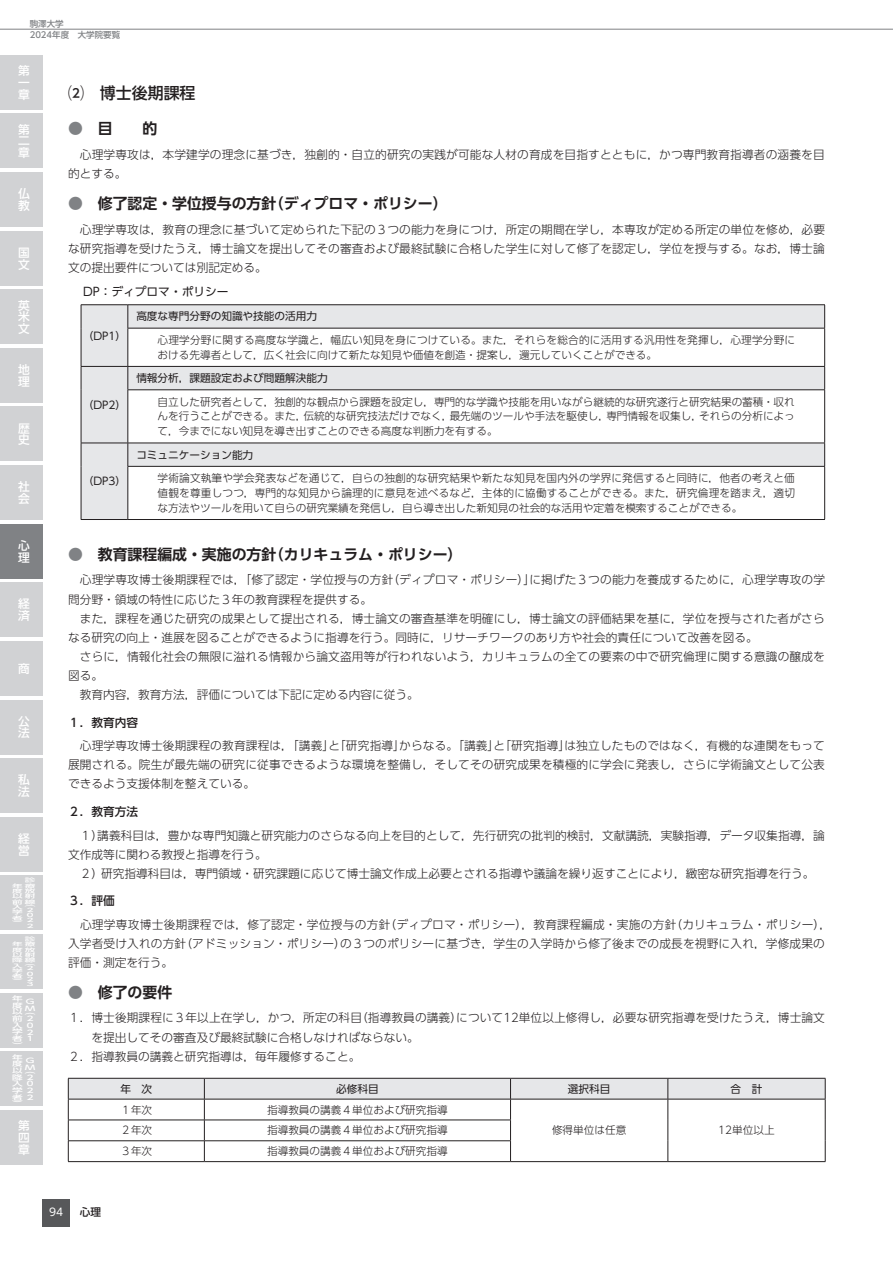
<style>
.page{position:relative;width:893px;height:1263px;background:#fff}
.page>*{position:absolute;margin:0;border:0;box-sizing:border-box;transform-origin:0 0}
.t1{font:500 15.9px "UD Shin Go Pr 6 N";color:#231f20}
.t2{font:700 14.85px "UD Shin Go Pr 6 N De";color:#231f20}
.t3{font:300 11.7px/19.2px "UD Shin Go Pr 6 N";letter-spacing:.01em;color:#231f20}
.t4{font:500 11.7px/11.7px "UD Shin Go Pr 6 N";color:#fff}
.t5{font:500 11.7px "UD Shin Go Pr 6 N";color:#231f20}
.t6{font:11.7px "UD Shin Go Pr 6 N";color:#231f20}
.t7{font:300 10.65px/14.9px "UD Shin Go Pr 6 N";color:#231f20;text-align:justify}
.t8{font:300 10.65px/14.9px "UD Shin Go Pr 6 N";letter-spacing:.02em;color:#231f20}
.t9{font:10.65px "UD Shin Go Pr 6 N";color:#231f20}
.t10{font:10.65px "UD Shin Go Pr 6 N";color:#fff}
.t11{font:500 10.65px "UD Shin Go Pr 6 N";color:#231f20}
.t12{font:500 8.55px/11.2px "UD Shin Go Pr 6 N";color:#808285}
.t13{font:500 6.75px/6.8px "UD Shin Go Pr 6 N";color:#fff;scale:1.59 1}
.t14{font:500 5.25px/5.2px "UD Shin Go Pr 6 N";color:#fff;scale:2 1}
.s1{color:#808285}
</style>
<div class="page">
<div style="left:0;top:55px;width:43px;height:55px;background:#d1d2d4"></div>
<div style="left:0;top:524px;width:43px;height:54px;background:#808285"></div>
<div style="left:0;top:289px;width:43px;height:55px;background:#d1d2d4"></div>
<div style="left:0;top:758px;width:43px;height:55px;background:#d1d2d4"></div>
<div style="left:0;top:113px;width:43px;height:55px;background:#d1d2d4"></div>
<div style="left:0;top:582px;width:43px;height:55px;background:#d1d2d4"></div>
<div style="left:0;top:348px;width:43px;height:55px;background:#d1d2d4"></div>
<div style="left:0;top:817px;width:43px;height:55px;background:#d1d2d4"></div>
<div style="left:0;top:172px;width:43px;height:55px;background:#d1d2d4"></div>
<div style="left:0;top:641px;width:43px;height:55px;background:#d1d2d4"></div>
<div style="left:0;top:407px;width:43px;height:54px;background:#d1d2d4"></div>
<div style="left:0;top:875px;width:43px;height:55px;background:#d1d2d4"></div>
<div style="left:0;top:231px;width:43px;height:54px;background:#d1d2d4"></div>
<div style="left:0;top:700px;width:43px;height:54px;background:#d1d2d4"></div>
<div style="left:0;top:465px;width:43px;height:55px;background:#d1d2d4"></div>
<div style="left:0;top:934px;width:43px;height:55px;background:#d1d2d4"></div>
<div style="left:0;top:993px;width:43px;height:54px;background:#d1d2d4"></div>
<div style="left:0;top:1051px;width:43px;height:55px;background:#d1d2d4"></div>
<div style="left:0;top:1110px;width:43px;height:55px;background:#d1d2d4"></div>
<div style="left:43px;top:1199px;width:27px;height:27px;background:#57585a"></div>
<hr style="left:0;top:29px;width:893px;height:1px;background:#808285">
<svg style="left:82px;top:305px;width:742px;height:214px"></svg>
<hr style="left:81px;top:304px;width:47px;height:1px;background:#231f20">
<svg style="left:81px;top:305px;width:1px;height:23px"></svg>
<hr style="left:128px;top:304px;width:697px;height:1px;background:#231f20">
<svg style="left:128px;top:305px;width:1px;height:23px"></svg>
<svg style="left:824px;top:305px;width:1px;height:23px"></svg>
<hr style="left:81px;top:328px;width:1px;height:38px;background:#231f20">
<hr style="left:128px;top:328px;width:697px;height:1px;background:#231f20">
<hr style="left:128px;top:328px;width:1px;height:38px;background:#231f20">
<hr style="left:824px;top:328px;width:1px;height:38px;background:#231f20">
<hr style="left:81px;top:366px;width:47px;height:1px;background:#231f20">
<svg style="left:81px;top:367px;width:1px;height:23px"></svg>
<hr style="left:128px;top:366px;width:697px;height:1px;background:#231f20">
<svg style="left:128px;top:367px;width:1px;height:22px"></svg>
<svg style="left:824px;top:367px;width:1px;height:22px"></svg>
<hr style="left:81px;top:390px;width:1px;height:53px;background:#231f20">
<hr style="left:128px;top:389px;width:697px;height:1px;background:#231f20">
<hr style="left:128px;top:390px;width:1px;height:53px;background:#231f20">
<hr style="left:824px;top:390px;width:1px;height:53px;background:#231f20">
<hr style="left:81px;top:443px;width:47px;height:1px;background:#231f20">
<svg style="left:81px;top:443px;width:1px;height:23px"></svg>
<hr style="left:128px;top:443px;width:697px;height:1px;background:#231f20">
<svg style="left:128px;top:443px;width:1px;height:23px"></svg>
<svg style="left:824px;top:443px;width:1px;height:23px"></svg>
<hr style="left:81px;top:466px;width:1px;height:53px;background:#231f20">
<hr style="left:128px;top:466px;width:697px;height:1px;background:#231f20">
<hr style="left:128px;top:467px;width:1px;height:52px;background:#231f20">
<hr style="left:824px;top:467px;width:1px;height:52px;background:#231f20">
<hr style="left:81px;top:519px;width:47px;height:1px;background:#231f20">
<hr style="left:128px;top:519px;width:697px;height:1px;background:#231f20">
<svg style="left:68px;top:1078px;width:758px;height:83px"></svg>
<hr style="left:68px;top:1161px;width:136px;height:1px;background:#231f20">
<hr style="left:204px;top:1161px;width:307px;height:1px;background:#231f20">
<hr style="left:511px;top:1161px;width:157px;height:1px;background:#231f20">
<hr style="left:668px;top:1161px;width:157px;height:1px;background:#231f20">
<p class="t12" style="left:30px;top:18px;width:92px">駒澤大学<br>2024年度　大学院要覧</p>
<p class="t4" style="left:18px;top:65px;width:13px;text-align:justify">第一章</p>
<p class="t4" style="left:18px;top:123px;width:13px;text-align:justify">第二章</p>
<p class="t4" style="left:18px;top:188px;width:13px">仏教</p>
<p class="t4" style="left:18px;top:246px;width:13px">国文</p>
<p class="t4" style="left:18px;top:299px;width:13px;text-align:justify">英米文</p>
<p class="t4" style="left:18px;top:363px;width:13px">地理</p>
<p class="t4" style="left:18px;top:422px;width:13px">歴史</p>
<p class="t4" style="left:18px;top:481px;width:13px">社会</p>
<p class="t4" style="left:18px;top:539px;width:13px">心理</p>
<p class="t4" style="left:18px;top:598px;width:13px">経済</p>
<p class="t4" style="left:18px;top:662px;width:13px">商</p>
<p class="t4" style="left:18px;top:715px;width:13px">公法</p>
<p class="t4" style="left:18px;top:774px;width:13px">私法</p>
<p class="t4" style="left:18px;top:832px;width:13px">経営</p>
<p class="t14" style="left:12px;top:877px;width:13px;text-align:right">診<br>療<br>放<br>以射線</p>
<p class="t14" style="left:25px;top:901px;width:7px">（<br>２<br>０<br>２<br>２</p>
<p class="t14" style="left:12px;top:883px;width:7px">年度</p>
<p class="t14" style="left:12px;top:899px;width:7px;text-align:justify">前入学者）</p>
<p class="t14" style="left:12px;top:936px;width:13px;text-align:right">診<br>療<br>放<br>以射降線</p>
<p class="t14" style="left:25px;top:960px;width:7px">（<br>２<br>０<br>２<br>３</p>
<p class="t14" style="left:12px;top:941px;width:7px">年度</p>
<p class="t14" style="left:12px;top:963px;width:7px;text-align:justify">入学者）</p>
<p class="t13" style="left:12px;top:995px;width:16px">年<br>度<br>以（前２入０学２者１）</p>
<p class="t13" style="left:25px;top:998px;width:8px">Ｇ<br>Ｍ</p>
<p class="t13" style="left:12px;top:1053px;width:16px">年<br>度<br>以（降２入０学２者２）</p>
<p class="t13" style="left:25px;top:1057px;width:8px">Ｇ<br>Ｍ</p>
<p class="t4" style="left:18px;top:1119px;width:13px;text-align:justify">第四章</p>
<h1 class="t1" style="left:68px;top:80px;width:129px">⑵　博士後期課程</h1>
<p class="t2" style="left:68px;top:117px;width:91px"><span class="s1">●</span>　目　　的</p>
<p class="t3" style="left:68px;top:145px;width:758px">　心理学専攻は，本学建学の理念に基づき，独創的・自立的研究の実践が可能な人材の育成を目指すとともに，かつ専門教育指導者の涵養を目的とする。</p>
<p class="t2" style="left:68px;top:191px;width:381px"><span class="s1">●</span>　修了認定・学位授与の方針（ディプロマ・ポリシー）</p>
<p class="t3" style="left:68px;top:219px;width:759px;text-align:justify">　心理学専攻は，教育の理念に基づいて定められた下記の３つの能力を身につけ，所定の期間在学し，本専攻が定める所定の単位を修め，必要な研究指導を受けたうえ，博士論文を提出してその審査および最終試験に合格した学生に対して修了を認定し，学位を授与する。なお，博士論文の提出要件については別記定める。</p>
<p class="t6" style="left:83px;top:282px;width:147px">DP：ディプロマ・ポリシー</p>
<p class="t9" style="left:83px;top:327px;width:45px">（DP1）</p>
<p class="t9" style="left:136px;top:308px;width:182px">高度な専門分野の知識や技能の活用力</p>
<p class="t8" style="left:158px;top:332px;width:639px">心理学分野に関する高度な学識と，幅広い知見を身につけている。また，それらを総合的に活用する汎用性を発揮し，心理学分野における先導者として，広く社会に向けて新たな知見や価値を創造・提案し，還元していくことができる。</p>
<p class="t9" style="left:83px;top:396px;width:45px">（DP2）</p>
<p class="t9" style="left:136px;top:369px;width:193px">情報分析，課題設定および問題解決能力</p>
<p class="t7" style="left:158px;top:394px;width:639px">自立した研究者として，独創的な観点から課題を設定し，専門的な学識や技能を用いながら継続的な研究遂行と研究結果の蓄積・収れんを行うことができる。また，伝統的な研究技法だけでなく，最先端のツールや手法を駆使し，専門情報を収集し，それらの分析によって，今までにない知見を導き出すことのできる高度な判断力を有する。</p>
<p class="t9" style="left:136px;top:446px;width:118px">コミュニケーション能力</p>
<p class="t7" style="left:158px;top:470px;width:639px">学術論文執筆や学会発表などを通じて，自らの独創的な研究結果や新たな知見を国内外の学界に発信すると同時に，他者の考えと価値観を尊重しつつ，専門的な知見から論理的に意見を述べるなど，主体的に協働することができる。また，研究倫理を踏まえ，適切な方法やツールを用いて自らの研究業績を発信し，自ら導き出した新知見の社会的な活用や定着を模索することができる。</p>
<p class="t2" style="left:68px;top:542px;width:396px"><span class="s1">●</span>　教育課程編成・実施の方針（カリキュラム・ポリシー）</p>
<p class="t3" style="left:68px;top:570px;width:759px">　心理学専攻博士後期課程では，「修了認定・学位授与の方針（ディプロマ・ポリシー）」に掲げた３つの能力を養成するために，心理学専攻の学問分野・領域の特性に応じた３年の教育課程を提供する。<br>　また，課程を通じた研究の成果として提出される，博士論文の審査基準を明確にし，博士論文の評価結果を基に，学位を授与された者がさらなる研究の向上・進展を図ることができるように指導を行う。同時に，リサーチワークのあり方や社会的責任について改善を図る。<br>　さらに，情報化社会の無限に溢れる情報から論文盗用等が行われないよう，カリキュラムの全ての要素の中で研究倫理に関する意識の醸成を図る。<br>　教育内容，教育方法，評価については下記に定める内容に従う。</p>
<p class="t5" style="left:68px;top:713px;width:72px">１．教育内容</p>
<p class="t3" style="left:68px;top:736px;width:758px;text-align:justify">　心理学専攻博士後期課程の教育課程は，「講義」と「研究指導」からなる。「講義」と「研究指導」は独立したものではなく，有機的な連関をもって展開される。院生が最先端の研究に従事できるような環境を整備し，そしてその研究成果を積極的に学会に発表し，さらに学術論文として公表できるよう支援体制を整えている。</p>
<p class="t5" style="left:68px;top:802px;width:72px">２．教育方法</p>
<p class="t3" style="left:68px;top:825px;width:758px">　１）講義科目は，豊かな専門知識と研究能力のさらなる向上を目的として，先行研究の批判的検討，文献講読，実験指導，データ収集指導，論文作成等に関わる教授と指導を行う。<br>　２）研究指導科目は，専門領域・研究課題に応じて博士論文作成上必要とされる指導や議論を繰り返すことにより，緻密な研究指導を行う。</p>
<p class="t5" style="left:68px;top:891px;width:48px">３．評価</p>
<p class="t3" style="left:68px;top:914px;width:764px">　心理学専攻博士後期課程では，修了認定・学位授与の方針（ディプロマ・ポリシー），教育課程編成・実施の方針（カリキュラム・ポリシー），入学者受け入れの方針（アドミッション・ポリシー）の３つのポリシーに基づき，学生の入学時から修了後までの成長を視野に入れ，学修成果の評価・測定を行う。</p>
<p class="t2" style="left:68px;top:980px;width:106px"><span class="s1">●</span>　修了の要件</p>
<p class="t3" style="left:68px;top:1008px;width:758px">１．博士後期課程に３年以上在学し，かつ，所定の科目（指導教員の講義）について12単位以上修得し，必要な研究指導を受けたうえ，博士論文</p>
<p class="t3" style="left:91px;top:1027px;width:329px">を提出してその審査及び最終試験に合格しなければならない。</p>
<p class="t3" style="left:68px;top:1046px;width:294px">２．指導教員の講義と研究指導は，毎年履修すること。</p>
<p class="t9" style="left:120px;top:1080px;width:33px">年　次</p>
<p class="t9" style="left:336px;top:1080px;width:44px">必修科目</p>
<p class="t9" style="left:568px;top:1080px;width:44px">選択科目</p>
<p class="t9" style="left:731px;top:1080px;width:33px">合　計</p>
<p class="t7" style="left:120px;top:1102px;width:33px">１年次</p>
<p class="t7" style="left:267px;top:1102px;width:182px">指導教員の講義４単位および研究指導</p>
<p class="t7" style="left:120px;top:1122px;width:33px">２年次</p>
<p class="t7" style="left:267px;top:1122px;width:182px">指導教員の講義４単位および研究指導</p>
<p class="t7" style="left:552px;top:1122px;width:76px">修得単位は任意</p>
<p class="t7" style="left:718px;top:1122px;width:58px">12単位以上</p>
<p class="t7" style="left:120px;top:1143px;width:33px">３年次</p>
<p class="t7" style="left:267px;top:1143px;width:182px">指導教員の講義４単位および研究指導</p>
<p class="t9" style="left:83px;top:473px;width:45px">（DP3）</p>
<p class="t10" style="left:49px;top:1203px;width:16px">94</p>
<p class="t11" style="left:80px;top:1203px;width:23px">心理</p>
</div>
